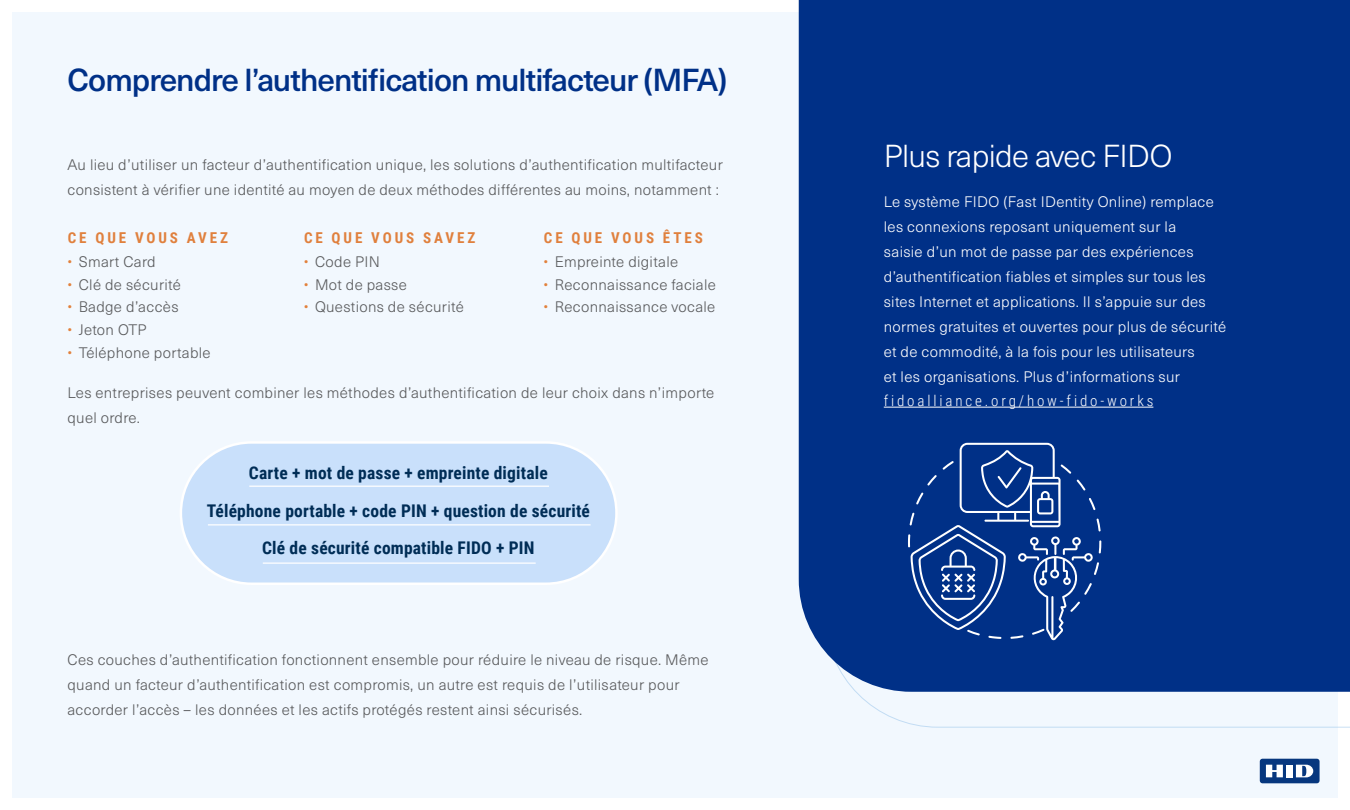
<style>
.page{position:relative;width:1350px;height:810px;background:#fff}
.page>*{position:absolute;margin:0;border:0;box-sizing:border-box;transform-origin:0 0}
.eb_large_section_hea{font:500 31.25px "Neue Haas Unica Pro";letter-spacing:-.03em;color:#003087}
.t1{font:300 31.25px "Neue Haas Unica Pro";letter-spacing:-.02em;color:#fff}
.eb_main_body{font:700 17.5px "Roboto Condensed";letter-spacing:.01em;color:#002d56}
.eb_main_body-2{font:300 15px/25px "Neue Haas Unica Pro";letter-spacing:.02em;color:#58595b}
.eb_small_call_out_su{font:300 15px/24.9px "Neue Haas Unica Pro";letter-spacing:.02em;color:#fff}
.ds_bullet_list_body{font:300 15px "Neue Haas Unica Pro";letter-spacing:.02em;color:#58595b}
.t2{font:700 15px "Roboto Condensed";letter-spacing:.195em;color:#e0803d}
.s1{color:#e2813c}
.s2{font-family:"Roboto Condensed"}
</style>
<div class="page">
<div style="left:12px;top:12px;width:1326px;height:786px;background:#f2f8fe"></div>
<div style="left:1260px;top:759px;width:60px;height:24px;background:#07377e;border-radius:3px"></div>
<div style="left:1286px;top:765px;width:7px;height:12px;background:#fff"></div>
<svg style="left:1266px;top:765px;width:17px;height:12px"></svg>
<svg style="left:1296px;top:765px;width:17px;height:12px"></svg>
<div style="left:799px;top:0;width:551px;height:692px;background:#003087"></div>
<hr style="left:884px;top:407px;width:269px;height:1px;background:#fff">
<div style="left:181px;top:442px;width:435px;height:142px;background:#c9e0fb;border-radius:71px"></div>
<div style="left:180px;top:441px;width:438px;height:144px;border:2px solid #fff;border-radius:71px"></div>
<hr style="left:249px;top:486px;width:300px;height:1px;background:#fff">
<hr style="left:208px;top:524px;width:383px;height:1px;background:#fff">
<hr style="left:263px;top:562px;width:273px;height:2px;background:#fff">
<svg style="left:908px;top:443px;width:193px;height:197px;background:#1f4995"></svg>
<p class="eb_large_section_hea" style="left:68px;top:61px;width:661px">Comprendre l’authentification multifacteur (MFA)</p>
<p class="eb_main_body-2" style="left:68px;top:152px;width:657px">Au lieu d’utiliser un facteur d’authentification unique, les solutions d’authentification multifacteur consistent à vérifier une identité au moyen de deux méthodes différentes au moins, notamment :</p>
<p class="t2" style="left:304px;top:227px;width:173px">CE QUE VOUS SAVEZ</p>
<p class="ds_bullet_list_body" style="left:304px;top:253px;width:78px"><span class="s1">•</span> Code PIN</p>
<p class="ds_bullet_list_body" style="left:304px;top:276px;width:105px"><span class="s1">•</span> Mot de passe</p>
<p class="ds_bullet_list_body" style="left:304px;top:298px;width:162px"><span class="s1">•</span> Questions de sécurité</p>
<p class="t2" style="left:544px;top:227px;width:160px">CE QUE VOUS ÊTES</p>
<p class="ds_bullet_list_body" style="left:544px;top:253px;width:136px"><span class="s1">•</span> Empreinte digitale</p>
<p class="ds_bullet_list_body" style="left:544px;top:276px;width:174px"><span class="s1">•</span> Reconnaissance faciale</p>
<p class="ds_bullet_list_body" style="left:544px;top:298px;width:173px"><span class="s1">•</span> Reconnaissance vocale</p>
<p class="t2" style="left:68px;top:227px;width:162px">CE QUE VOUS AVEZ</p>
<p class="ds_bullet_list_body" style="left:68px;top:253px;width:90px"><span class="s1">•</span> Smart Card</p>
<p class="ds_bullet_list_body" style="left:68px;top:276px;width:115px"><span class="s1">•</span> Clé de sécurité</p>
<p class="ds_bullet_list_body" style="left:68px;top:298px;width:113px"><span class="s1">•</span> Badge d’accès</p>
<p class="ds_bullet_list_body" style="left:68px;top:321px;width:80px"><span class="s1">•</span> Jeton OTP</p>
<p class="ds_bullet_list_body" style="left:68px;top:343px;width:145px"><span class="s1">•</span> Téléphone portable</p>
<p class="eb_main_body-2" style="left:68px;top:380px;width:648px">Les entreprises peuvent combiner les méthodes d’authentification de leur choix dans n’importe quel ordre.</p>
<p class="eb_main_body" style="left:249px;top:461px;width:300px">Carte + mot de passe + empreinte digitale</p>
<p class="eb_main_body" style="left:207px;top:498px;width:385px">Téléphone portable + code PIN + question de sécurité</p>
<p class="eb_main_body" style="left:262px;top:536px;width:274px">Clé de sécurité compatible FIDO + PIN</p>
<p class="eb_main_body-2" style="left:68px;top:648px;width:643px">Ces couches d’authentification fonctionnent ensemble pour réduire le niveau de risque. Même quand un facteur d’authentification est compromis, un autre est requis de l’utilisateur pour accorder l’accès – les données et les actifs protégés restent ainsi sécurisés.</p>
<p class="t1" style="left:884px;top:137px;width:290px">Plus rapide avec FIDO</p>
<p class="eb_small_call_out_su" style="left:884px;top:190px;width:344px">Le système FIDO (Fast IDentity Online) remplace les connexions reposant uniquement sur la<br>saisie d’un mot de passe par des expériences d’authentification fiables et simples sur tous les sites Internet et applications. Il s’appuie sur des normes gratuites et ouvertes pour plus de sécurité et de commodité, à la fois pour les utilisateurs<br>et les organisations. Plus d’informations sur <span class="s2">fidoalliance.org/how-fido-works</span></p>
</div>
